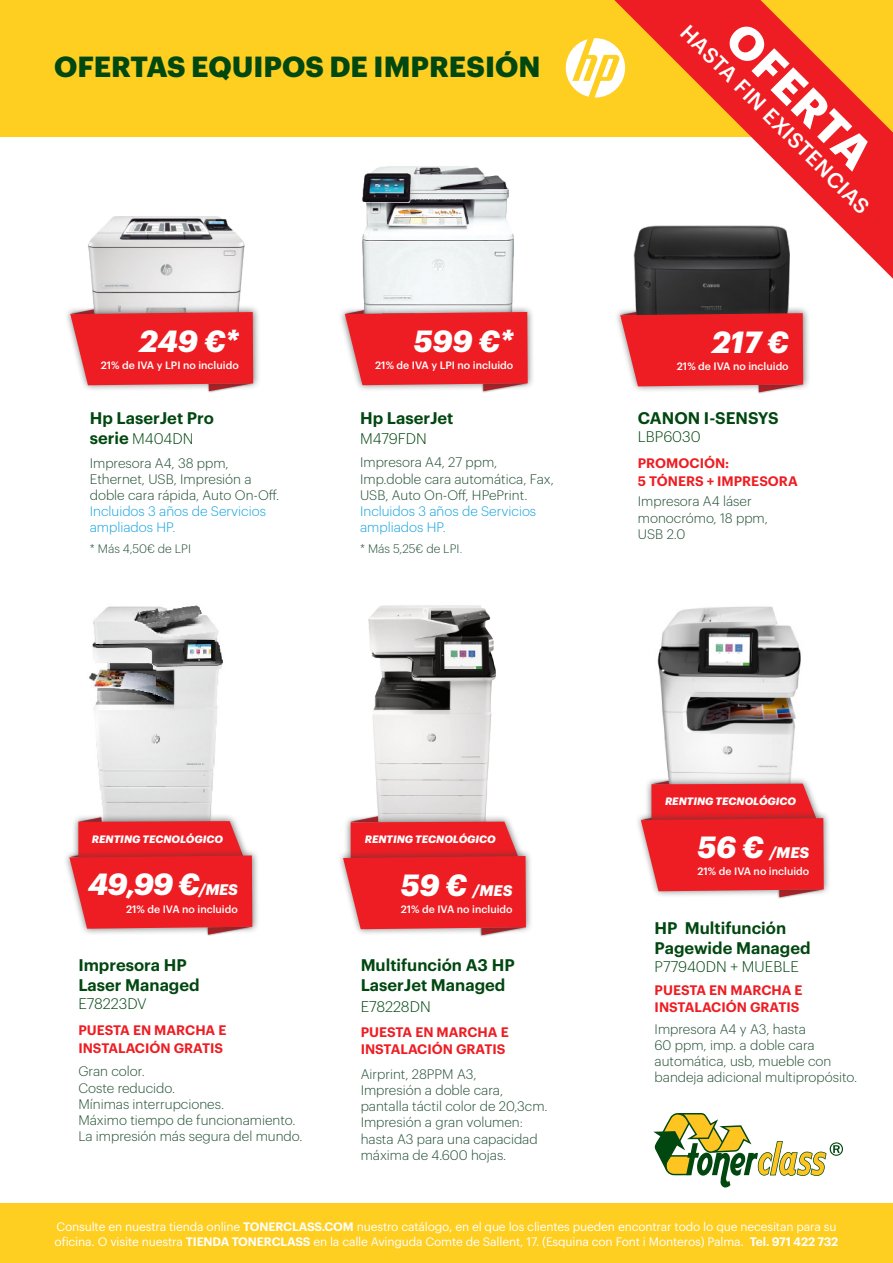
<style>
.page{position:relative;width:893px;height:1263px;background:#fff}
.page>*{position:absolute;margin:0;border:0;box-sizing:border-box;transform-origin:0 0}
.t1{font:700 45px "Graphik";color:#fff}
.t2{font:italic 700 30px "Graphik";letter-spacing:-.01em;color:#fff}
.t3{font:700 28.5px "Graphik";color:#004710}
.t4{font:500 21px "Graphik";color:#fff}
.t5{font:600 16.5px/19.8px "Graphik";color:#004710}
.t6{font:300 15px "Graphik";color:#004710}
.t7{font:italic 700 15px "Graphik";letter-spacing:.005em;color:#fff}
.t8{font:300 13.5px/16.2px "Graphik";color:#224f34}
.t9{font:600 13.5px/16.2px "Graphik";color:#ee1d23}
.t10{font:12px/14.4px "Graphik";letter-spacing:-.015em;color:#fff}
.t11{font:300 12px "Graphik";color:#224f34}
.t12{font:500 10.5px "Graphik";color:#fff}
.t13{font:italic 700 10.5px "Graphik";color:#fff}
.s1{font-weight:600;font-size:16.5px}
.s2{color:#13a3dd}
.s3{font-size:13.5px;color:#13a3dd}
.s4{font-size:15px}
.s5{font-size:30px}
.s6{font-weight:600}
</style>
<div class="page">
<div style="left:0;top:0;width:893px;height:136px;background:#fece21"></div>
<svg style="left:600px;top:0;width:293px;height:279px"></svg>
<svg style="left:653px;top:1113px;width:190px;height:74px"></svg>
<svg style="left:566px;top:38px;width:59px;height:60px"></svg>
<img style="left:88px;top:216px;width:157px;height:89px">
<div style="left:207px;top:381px;width:48px;height:12px;background:#3e3e3f;opacity:.7"></div>
<div style="left:64px;top:305px;width:196px;height:87px;background:#3e3e3f;opacity:.7"></div>
<svg style="left:70px;top:305px;width:183px;height:86px;background:#e94348"></svg>
<img style="left:657px;top:606px;width:144px;height:169px">
<div style="left:777px;top:887px;width:48px;height:12px;background:#3e3e3f;opacity:.7"></div>
<div style="left:635px;top:811px;width:196px;height:87px;background:#3e3e3f;opacity:.7"></div>
<svg style="left:641px;top:775px;width:183px;height:122px;background:#ea4347"></svg>
<img style="left:362px;top:166px;width:152px;height:138px">
<div style="left:481px;top:381px;width:48px;height:12px;background:#3e3e3f;opacity:.7"></div>
<div style="left:339px;top:304px;width:196px;height:88px;background:#3e3e3f;opacity:.7"></div>
<svg style="left:345px;top:305px;width:183px;height:86px;background:#ea4449"></svg>
<img style="left:600px;top:212px;width:239px;height:94px">
<div style="left:757px;top:382px;width:48px;height:12px;background:#3e3e3f;opacity:.7"></div>
<div style="left:614px;top:306px;width:196px;height:87px;background:#3e3e3f;opacity:.7"></div>
<svg style="left:620px;top:306px;width:183px;height:86px;background:#dd383c"></svg>
<img style="left:89px;top:605px;width:134px;height:208px">
<div style="left:206px;top:925px;width:48px;height:11px;background:#3e3e3f;opacity:.7"></div>
<div style="left:63px;top:848px;width:196px;height:87px;background:#3e3e3f;opacity:.7"></div>
<svg style="left:69px;top:813px;width:183px;height:122px;background:#e94146"></svg>
<img style="left:368px;top:605px;width:128px;height:208px">
<div style="left:480px;top:925px;width:48px;height:12px;background:#3e3e3f;opacity:.7"></div>
<div style="left:337px;top:849px;width:196px;height:87px;background:#3e3e3f;opacity:.7"></div>
<svg style="left:343px;top:813px;width:183px;height:122px;background:#e94145"></svg>
<div style="left:0;top:1203px;width:893px;height:60px;background:#fece21"></div>
<p class="t3" style="left:54px;top:45px;width:488px">OFERTAS EQUIPOS DE IMPRESIÓN</p>
<p class="t1" style="left:759px;top:6px;width:185px;rotate:45deg">OFERTA</p>
<p class="t4" style="left:695px;top:17px;width:259px;rotate:45deg">HASTA FIN EXISTENCIAS</p>
<p class="t2" style="left:140px;top:318px;width:101px">249 €*</p>
<p class="t12" style="left:101px;top:357px;width:140px">21% de IVA y LPI no incluido</p>
<p class="t2" style="left:414px;top:318px;width:101px">599 €*</p>
<p class="t12" style="left:375px;top:357px;width:140px">21% de IVA y LPI no incluido</p>
<p class="t2" style="left:712px;top:319px;width:78px">217 €</p>
<p class="t12" style="left:677px;top:358px;width:113px">21% de IVA no incluido</p>
<p class="t5" style="left:90px;top:407px;width:126px">Hp LaserJet Pro</p>
<p class="t6" style="left:90px;top:428px;width:105px"><span class="s1">serie</span> M404DN</p>
<p class="t8" style="left:90px;top:454px;width:191px">Impresora A4, 38 ppm,<br>Ethernet, USB, Impresión a doble cara rápida, Auto On-Off.<br><span class="s2">Incluidos 3 años de Servicios ampliados HP.</span></p>
<p class="t11" style="left:90px;top:540px;width:103px">* Más 4,50€ de LPI</p>
<p class="t5" style="left:360px;top:407px;width:95px">Hp LaserJet</p>
<p class="t6" style="left:360px;top:428px;width:68px">M479FDN</p>
<p class="t8" style="left:360px;top:453px;width:139px">Impresora A4, 27 ppm,</p>
<p class="t8" style="left:360px;top:470px;width:195px">Imp.doble cara automática, Fax,<br>USB, Auto On-Off, HPePrint.<br><span class="s2">Incluidos 3 años de Servicios ampliados HP.</span></p>
<p class="t11" style="left:360px;top:540px;width:104px">* Más 5,25€ de LPI<span class="s3">.</span></p>
<p class="t5" style="left:638px;top:407px;width:142px">CANON I-SENSYS</p>
<p class="t6" style="left:638px;top:426px;width:64px">LBP6030</p>
<p class="t9" style="left:638px;top:454px;width:93px">PROMOCIÓN:</p>
<p class="t9" style="left:638px;top:472px;width:161px">5 TÓNERS + IMPRESORA</p>
<p class="t8" style="left:638px;top:492px;width:132px">Impresora A4 láser monocrómo, 18 ppm,</p>
<p class="t8" style="left:638px;top:525px;width:49px">USB 2.0</p>
<p class="t13" style="left:92px;top:831px;width:133px">RENTING TECNOLÓGICO</p>
<p class="t2" style="left:88px;top:861px;width:151px">49,99 €<span class="s4">/MES</span></p>
<p class="t12" style="left:126px;top:901px;width:113px">21% de IVA no incluido</p>
<p class="t13" style="left:365px;top:831px;width:133px">RENTING TECNOLÓGICO</p>
<p class="t7" style="left:401px;top:879px;width:113px"><span class="s5">59 €</span> /MES</p>
<p class="t12" style="left:401px;top:901px;width:113px">21% de IVA no incluido</p>
<p class="t13" style="left:665px;top:793px;width:133px">RENTING TECNOLÓGICO</p>
<p class="t7" style="left:697px;top:841px;width:113px"><span class="s5">56 €</span> /MES</p>
<p class="t12" style="left:697px;top:863px;width:113px">21% de IVA no incluido</p>
<p class="t5" style="left:78px;top:953px;width:110px">Impresora HP</p>
<p class="t5" style="left:78px;top:973px;width:123px">Laser Managed</p>
<p class="t6" style="left:78px;top:992px;width:70px">E78223DV</p>
<p class="t9" style="left:78px;top:1020px;width:150px;line-height:18px">PUESTA EN MARCHA E<br>INSTALACIÓN GRATIS</p>
<p class="t8" style="left:78px;top:1062px;width:68px">Gran color.</p>
<p class="t8" style="left:78px;top:1078px;width:98px">Coste reducido.</p>
<p class="t8" style="left:78px;top:1095px;width:147px">Mínimas interrupciones.</p>
<p class="t8" style="left:78px;top:1111px;width:219px">Máximo tiempo de funcionamiento.</p>
<p class="t8" style="left:78px;top:1127px;width:226px">La impresión más segura del mundo.</p>
<p class="t5" style="left:361px;top:954px;width:155px">Multifunción A3 HP</p>
<p class="t5" style="left:361px;top:974px;width:146px">LaserJet Managed</p>
<p class="t6" style="left:361px;top:996px;width:72px">E78228DN</p>
<p class="t9" style="left:361px;top:1023px;width:150px">PUESTA EN MARCHA E<br>INSTALACIÓN GRATIS</p>
<p class="t8" style="left:361px;top:1065px;width:117px">Airprint, 28PPM A3,</p>
<p class="t8" style="left:361px;top:1081px;width:144px">Impresión a doble cara,</p>
<p class="t8" style="left:361px;top:1097px;width:188px">pantalla táctil color de 20,3cm.<br>Impresión a gran volumen: hasta A3 para una capacidad máxima de 4.600 hojas.</p>
<p class="t5" style="left:655px;top:917px;width:157px">HP Multifunción<br>Pagewide Managed</p>
<p class="t6" style="left:655px;top:955px;width:146px">P77940DN + MUEBLE</p>
<p class="t9" style="left:655px;top:981px;width:150px">PUESTA EN MARCHA E<br>INSTALACIÓN GRATIS</p>
<p class="t8" style="left:655px;top:1020px;width:204px">Impresora A4 y A3, hasta<br>60 ppm, imp. a doble cara automática, usb, mueble con bandeja adicional multipropósito.</p>
<p class="t10" style="left:55px;top:1219px;width:785px">Consulte en nuestra tienda online <span class="s6">TONERCLASS.COM</span> nuestro catálogo, en el que los clientes pueden encontrar todo lo que necesitan para su oficina. O visite nuestra <span class="s6">TIENDA TONERCLASS</span> en la calle Avinguda Comte de Sallent, 17. (Esquina con Font i Monteros) Palma. <span class="s6">Tel. 971 422 732</span></p>
</div>
